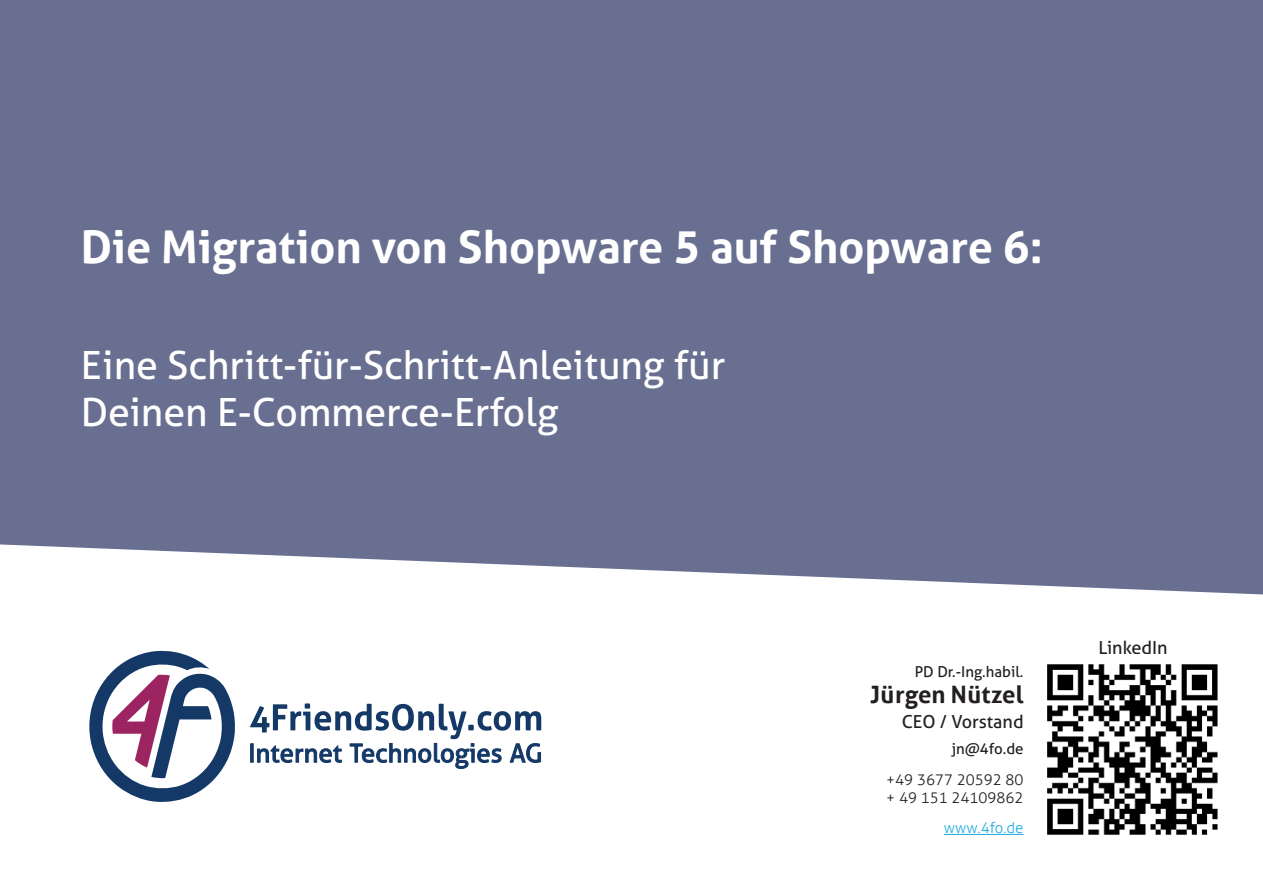
<style>
.page{position:relative;width:1263px;height:893px;background:#fff}
.page>*{position:absolute;margin:0;border:0;box-sizing:border-box;transform-origin:0 0}
.t1{font:700 45px "Aller";color:#fff}
.t2{font:39px/46.8px "Aller";color:#fff}
.t3{font:700 24px "Aller";letter-spacing:.005em;color:#231f20}
.t4{font:18px "Aller";color:#231f20}
.t5{font:300 15px/18px "Aller";color:#231f20}
.t6{font:15px "Aller";color:#231f20}
.t7{font:300 15px "Aller";color:#1eaae2}
</style>
<div class="page">
<div style="left:0;top:0;width:1263px;height:594px;background:#686f91"></div>
<svg style="left:250px;top:703px;width:291px;height:66px"></svg>
<svg style="left:89px;top:651px;width:146px;height:151px"></svg>
<hr style="left:944px;top:834px;width:79px;height:1px;background:#1eaae2">
<img style="left:1047px;top:664px;width:171px;height:171px">
<p class="t1" style="left:81px;top:222px;width:964px">Die Migration von Shopware 5 auf Shopware 6:</p>
<p class="t2" style="left:81px;top:346px;width:646px">Eine Schritt-für-Schritt-Anleitung für<br>Deinen E-Commerce-Erfolg</p>
<p class="t6" style="left:915px;top:666px;width:110px">PD Dr.-Ing.habil.</p>
<p class="t3" style="left:870px;top:681px;width:155px">Jürgen Nützel</p>
<p class="t4" style="left:902px;top:714px;width:123px">CEO / Vorstand</p>
<p class="t6" style="left:952px;top:743px;width:73px">jn@4fo.de</p>
<p class="t5" style="left:886px;top:771px;width:139px">+49 3677 20592 80 + 49 151 24109862</p>
<p class="t7" style="left:944px;top:820px;width:81px">www.4fo.de</p>
<p class="t4" style="left:1098px;top:640px;width:71px">LinkedIn</p>
</div>
